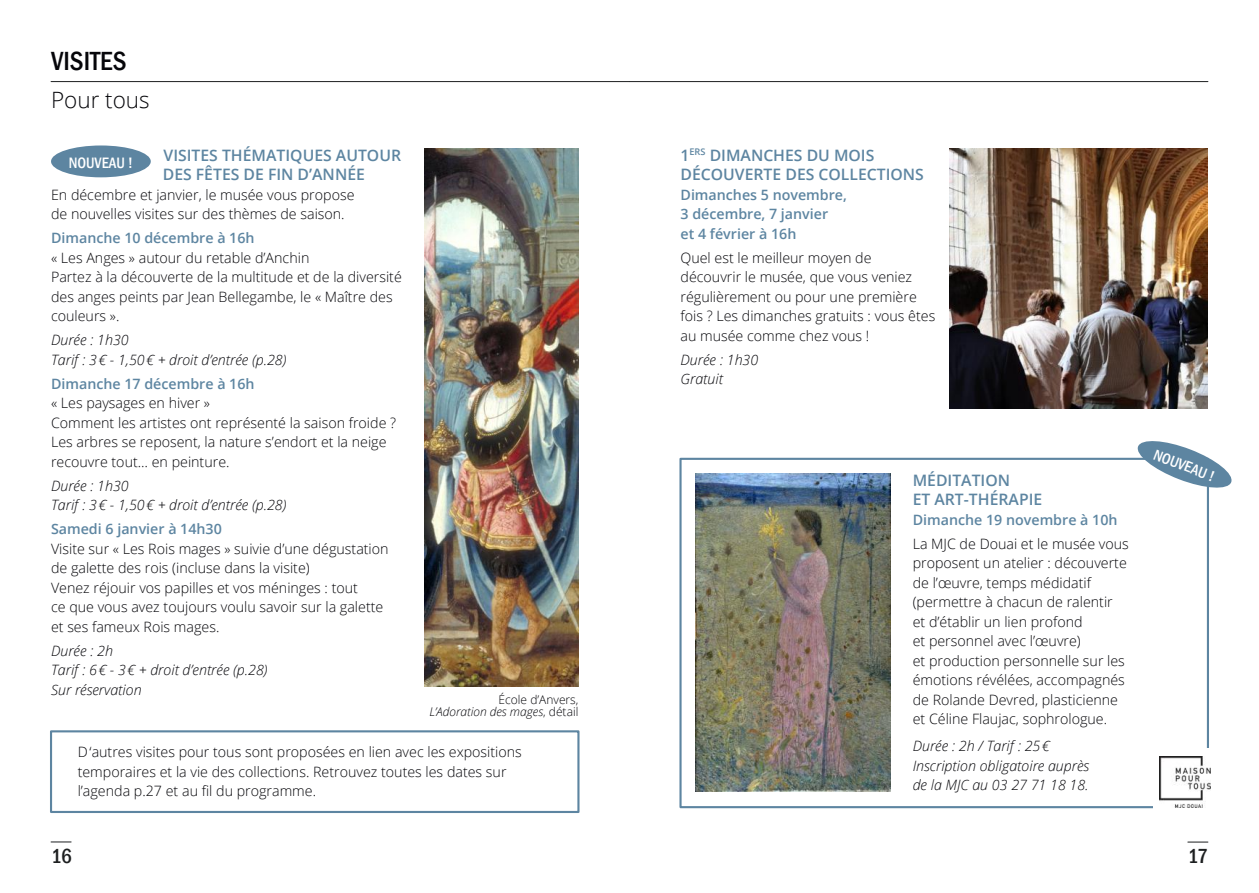
<style>
.page{position:relative;width:1259px;height:893px;background:#fff}
.page>*{position:absolute;margin:0;border:0;box-sizing:border-box;transform-origin:0 0}
.t1{font:500 condensed 27px "Franklin Gothic";color:#06060a}
.t2{font:300 22.5px "Open Sans";color:#06060a}
.t3{font:500 condensed 21px "Franklin Gothic";color:#1d1f20}
.t4{font:600 15.75px/19.5px "Open Sans";color:#5d85a1}
.t5{font:500 condensed 15.45px "Franklin Gothic";color:#fff}
.t6{font:300 14.25px/19.5px "Open Sans";color:#06060a}
.t7{font:italic 300 14.25px/19.5px "Open Sans";color:#06060a}
.t8{font:600 14.25px/19.5px "Open Sans";color:#5d85a1}
.t9{font:300 12px/12px "Open Sans";color:#06060a;text-align:right}
.s1{font-style:italic}
</style>
<div class="page">
<div style="left:50px;top:730px;width:529px;height:83px;border:2px solid #5d85a1"></div>
<hr style="left:51px;top:81px;width:578px;height:1px;background:#1d1f20">
<svg style="left:51px;top:842px;width:20px;height:1px"></svg>
<img style="left:424px;top:149px;width:154px;height:537px">
<div style="left:51px;top:145px;width:100px;height:32px;background:#5d85a1;border-radius:50%"></div>
<img style="left:695px;top:473px;width:195px;height:319px">
<img style="left:949px;top:149px;width:259px;height:260px">
<hr style="left:629px;top:81px;width:579px;height:1px;background:#1d1f20">
<svg style="left:1187px;top:842px;width:21px;height:1px"></svg>
<div style="left:679px;top:458px;width:530px;height:350px;border:2px solid #5d85a1"></div>
<svg style="left:1135px;top:441px;width:97px;height:49px"></svg>
<div style="left:1153px;top:748px;width:57px;height:62px;background:#fff"></div>
<img style="left:1159px;top:757px;width:51px;height:50px">
<h1 class="t1" style="left:51px;top:51px;width:77px">VISITES</h1>
<h2 class="t2" style="left:51px;top:91px;width:100px">Pour tous</h2>
<p class="t4" style="left:163px;top:147px;width:240px">VISITES THÉMATIQUES AUTOUR<br>DES FÊTES DE FIN D’ANNÉE</p>
<p class="t6" style="left:51px;top:186px;width:305px">En décembre et janvier, le musée vous propose de nouvelles visites sur des thèmes de saison.</p>
<p class="t8" style="left:51px;top:230px;width:205px">Dimanche 10 décembre à 16h</p>
<p class="t6" style="left:51px;top:249px;width:352px">« Les Anges » autour du retable d’Anchin<br>Partez à la découverte de la multitude et de la diversité des anges peints par Jean Bellegambe, le « Maître des couleurs ».</p>
<p class="t7" style="left:51px;top:332px;width:237px">Durée : 1h30<br>Tarif : 3€ - 1,50€ + droit d’entrée (p.28)</p>
<p class="t8" style="left:51px;top:375px;width:205px">Dimanche 17 décembre à 16h</p>
<p class="t6" style="left:51px;top:395px;width:347px">« Les paysages en hiver »<br>Comment les artistes ont représenté la saison froide ?<br>Les arbres se reposent, la nature s’endort et la neige recouvre tout… en peinture.</p>
<p class="t7" style="left:51px;top:477px;width:237px">Durée : 1h30<br>Tarif : 3€ - 1,50€ + droit d’entrée (p.28)</p>
<p class="t8" style="left:51px;top:521px;width:172px">Samedi 6 janvier à 14h30</p>
<p class="t6" style="left:51px;top:540px;width:339px">Visite sur « Les Rois mages » suivie d’une dégustation de galette des rois (incluse dans la visite)<br>Venez réjouir vos papilles et vos méninges : tout<br>ce que vous avez toujours voulu savoir sur la galette et ses fameux Rois mages.</p>
<p class="t7" style="left:51px;top:642px;width:218px">Durée : 2h<br>Tarif : 6€ - 3€ + droit d’entrée (p.28)<br>Sur réservation</p>
<p class="t5" style="left:69px;top:157px;width:66px">NOUVEAU !</p>
<p class="t4" style="left:680px;top:147px;width:245px">1<sup>ERS</sup> DIMANCHES DU MOIS<br>DÉCOUVERTE DES COLLECTIONS</p>
<p class="t8" style="left:680px;top:186px;width:168px">Dimanches 5 novembre,<br>3 décembre, 7 janvier<br>et 4 février à 16h</p>
<p class="t6" style="left:680px;top:249px;width:256px">Quel est le meilleur moyen de découvrir le musée, que vous veniez régulièrement ou pour une première fois ? Les dimanches gratuits : vous êtes au musée comme chez vous !</p>
<p class="t7" style="left:680px;top:351px;width:79px">Durée : 1h30<br>Gratuit</p>
<p class="t4" style="left:912px;top:472px;width:131px">MÉDITATION<br>ET ART-THÉRAPIE</p>
<p class="t8" style="left:912px;top:511px;width:206px">Dimanche 19 novembre à 10h</p>
<p class="t6" style="left:912px;top:535px;width:218px">La MJC de Douai et le musée vous proposent un atelier : découverte de l’œuvre, temps médidatif (permettre à chacun de ralentir et d’établir un lien profond<br>et personnel avec l’œuvre)<br>et production personnelle sur les émotions révélées, accompagnés de Rolande Devred, plasticienne et Céline Flaujac, sophrologue.</p>
<p class="t7" style="left:912px;top:738px;width:178px">Durée : 2h / Tarif : 25€<br>Inscription obligatoire auprès de la MJC au 03 27 71 18 18.</p>
<p class="t9" style="left:429px;top:695px;width:151px">École d’Anvers,<br><span class="s1">L’Adoration des mages</span>, détail</p>
<p class="t6" style="left:78px;top:744px;width:446px">D ‘autres visites pour tous sont proposées en lien avec les expositions temporaires et la vie des collections. Retrouvez toutes les dates sur l’agenda p.27 et au fil du programme.</p>
<h3 class="t3" style="left:51px;top:848px;width:22px">16</h3>
<p class="t5" style="left:1156px;top:448px;width:66px;rotate:21deg">NOUVEAU !</p>
<h3 class="t3" style="left:1188px;top:848px;width:21px">17</h3>
</div>
